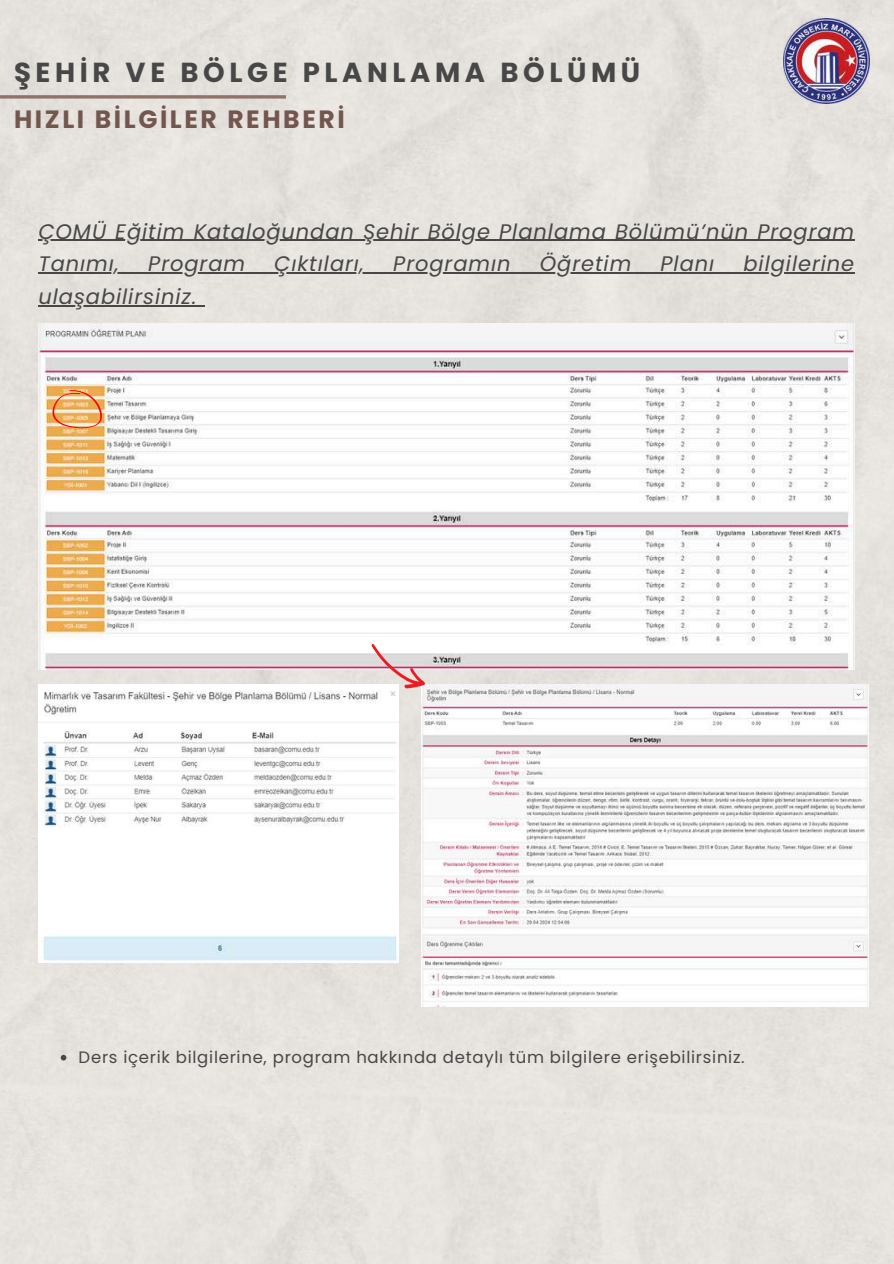
<style>
.page{position:relative;width:894px;height:1264px;background:#fff}
.page>*{position:absolute;margin:0;border:0;box-sizing:border-box;transform-origin:0 0}
.t1{font:700 27.45px "Poppins";letter-spacing:.17em;color:#474747}
.t2{font:700 25.05px "Poppins";letter-spacing:.105em;color:#73564d}
.t3{font:italic 21px/32.7px "Poppins";letter-spacing:.045em;color:#474747}
.t4{font:16.5px "Poppins";letter-spacing:.045em;color:#474747}
</style>
<div class="page">
<div style="left:0;top:0;width:893px;height:1263px;background:#e6e2dd"></div>
<svg style="left:0;top:95px;width:286px;height:4px"></svg>
<img style="left:783px;top:18px;width:85px;height:86px">
<img style="left:38px;top:323px;width:816px;height:346px">
<img style="left:38px;top:684px;width:360px;height:278px">
<img style="left:421px;top:684px;width:447px;height:322px">
<svg style="left:51px;top:390px;width:51px;height:38px;background:#efae71"></svg>
<svg style="left:370px;top:631px;width:56px;height:66px"></svg>
<hr style="left:38px;top:240px;width:817px;height:1px;background:#474747">
<hr style="left:38px;top:272px;width:817px;height:1px;background:#474747">
<hr style="left:38px;top:305px;width:159px;height:1px;background:#474747">
<svg style="left:61px;top:1054px;width:5px;height:6px"></svg>
<h1 class="t1" style="left:14px;top:53px;width:627px">ŞEHİR VE BÖLGE PLANLAMA BÖLÜMÜ</h1>
<p class="t2" style="left:14px;top:101px;width:332px">HIZLI BİLGİLER REHBERİ</p>
<p class="t3" style="left:38px;top:215px;width:817px">ÇOMÜ Eğitim Kataloğundan Şehir Bölge Planlama Bölümü’nün Program<br>Tanımı,</p>
<p class="t3" style="left:148px;top:247px;width:98px">Program</p>
<p class="t3" style="left:274px;top:247px;width:91px">Çıktıları,</p>
<p class="t3" style="left:393px;top:247px;width:119px">Programın</p>
<p class="t3" style="left:539px;top:247px;width:93px">Öğretim</p>
<p class="t3" style="left:660px;top:247px;width:55px">Planı</p>
<p class="t3" style="left:743px;top:247px;width:112px">bilgilerine</p>
<p class="t3" style="left:38px;top:280px;width:159px">ulaşabilirsiniz.</p>
<p class="t4" style="left:79px;top:1045px;width:667px">Ders içerik bilgilerine, program hakkında detaylı tüm bilgilere erişebilirsiniz.</p>
</div>
